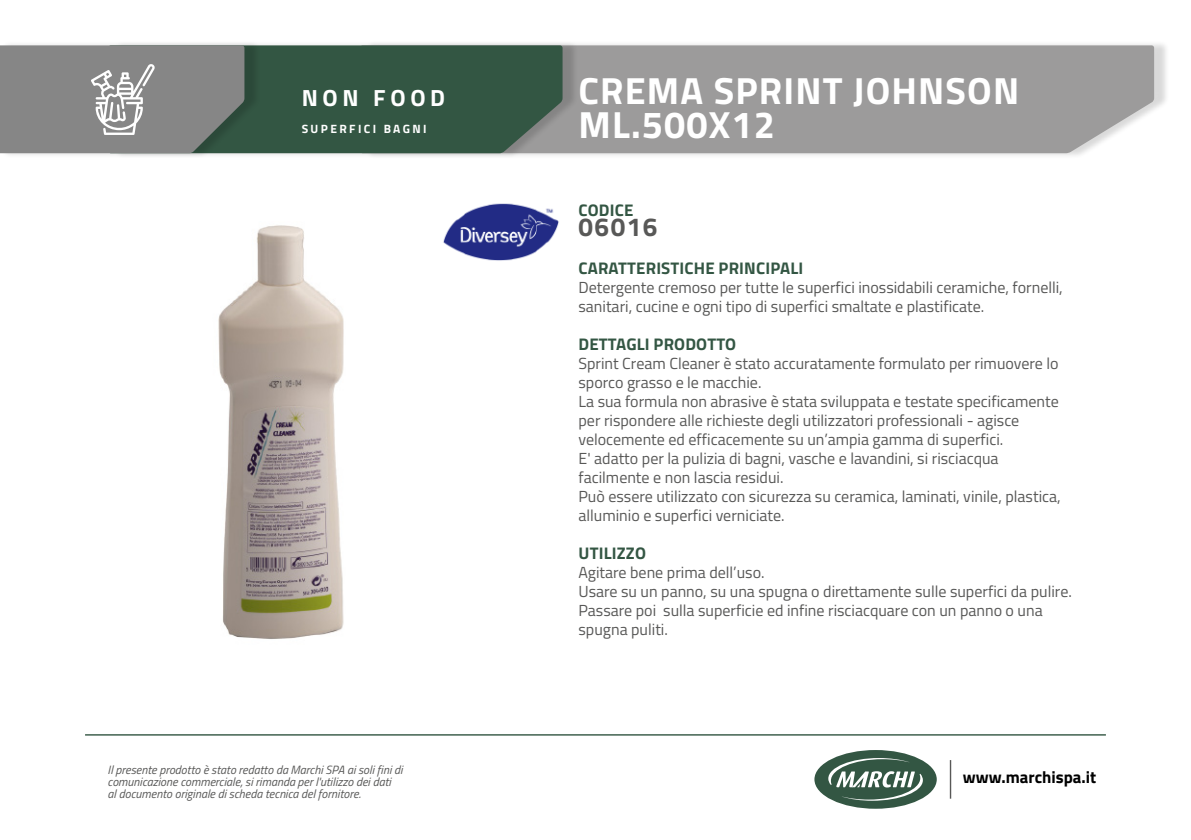
<style>
.page{position:relative;width:1191px;height:840px;background:#fff}
.page>*{position:absolute;margin:0;border:0;box-sizing:border-box;transform-origin:0 0}
.t1{font:700 37.8px/34.2px "Titillium Web";letter-spacing:.03em;color:#fff}
.t2{font:700 26px "Titillium Web";letter-spacing:.06em;color:#585857}
.t3{font:700 23.4px "Titillium Web";letter-spacing:.2em;color:#fff}
.t4{font:700 16.8px "Titillium Web";letter-spacing:.01em;color:#335643}
.t5{font:700 16.8px "Titillium Web";color:#000}
.t6{font:16px/19px "Titillium Web";color:#585857}
.t7{font:italic 12px/12px "Titillium Web";color:#585857}
.t8{font:700 12px "Titillium Web";letter-spacing:.2em;color:#fff}
</style>
<div class="page">
<img style="left:218px;top:225px;width:126px;height:414px">
<div style="left:365px;top:40px;width:804px;height:119px;background:#000;opacity:.15"></div>
<div style="left:578px;top:45px;width:576px;height:108px;background:#9c9b9b"></div>
<div style="left:113px;top:40px;width:465px;height:119px;background:#000;opacity:.15"></div>
<div style="left:260px;top:45px;width:302px;height:108px;background:#335643"></div>
<div style="left:0;top:40px;width:260px;height:119px;background:#000;opacity:.15"></div>
<svg style="left:0;top:45px;width:244px;height:108px;background:#878988"></svg>
<img style="left:443px;top:203px;width:116px;height:58px">
<hr style="left:949px;top:759px;width:2px;height:39px;background:#585857">
<div style="left:814px;top:749px;width:122px;height:59px;background:#335643;border-radius:50%"></div>
<svg style="left:828px;top:757px;width:95px;height:43px"></svg>
<hr style="left:85px;top:733px;width:1021px;height:2px;background:#335643">
<p class="t3" style="left:302px;top:80px;width:145px">NON FOOD</p>
<p class="t8" style="left:302px;top:120px;width:126px">SUPERFICI BAGNI</p>
<p class="t7" style="left:108px;top:762px;width:296px">Il presente prodotto è stato redatto da Marchi SPA ai soli fini di comunicazione commerciale, si rimanda per l'utilizzo dei dati<br>al documento originale di scheda tecnica del fornitore.</p>
<p class="t1" style="left:578px;top:71px;width:442px">CREMA SPRINT JOHNSON<br>ML.500X12</p>
<p class="t4" style="left:578px;top:197px;width:56px">CODICE</p>
<p class="t2" style="left:578px;top:207px;width:81px">06016</p>
<p class="t4" style="left:578px;top:255px;width:226px">CARATTERISTICHE PRINCIPALI</p>
<p class="t6" style="left:578px;top:277px;width:486px">Detergente cremoso per tutte le superfici inossidabili ceramiche, fornelli, sanitari, cucine e ogni tipo di superfici smaltate e plastificate.</p>
<p class="t4" style="left:578px;top:331px;width:159px">DETTAGLI PRODOTTO</p>
<p class="t6" style="left:578px;top:353px;width:481px">Sprint Cream Cleaner è stato accuratamente formulato per rimuovere lo sporco grasso e le macchie.</p>
<p class="t6" style="left:578px;top:391px;width:482px">La sua formula non abrasive è stata sviluppata e testate specificamente per rispondere alle richieste degli utilizzatori professionali - agisce velocemente ed efficacemente su un’ampia gamma di superfici.</p>
<p class="t6" style="left:578px;top:448px;width:421px">E' adatto per la pulizia di bagni, vasche e lavandini, si risciacqua facilmente e non lascia residui.</p>
<p class="t6" style="left:578px;top:486px;width:484px">Può essere utilizzato con sicurezza su ceramica, laminati, vinile, plastica, alluminio e superfici verniciate.</p>
<p class="t4" style="left:578px;top:540px;width:69px">UTILIZZO</p>
<p class="t6" style="left:578px;top:562px;width:188px">Agitare bene prima dell’uso.</p>
<p class="t6" style="left:578px;top:581px;width:495px">Usare su un panno, su una spugna o direttamente sulle superfici da pulire.<br>Passare poi sulla superficie ed infine risciacquare con un panno o una spugna puliti.</p>
<p class="t5" style="left:963px;top:764px;width:135px">www.marchispa.it</p>
</div>
